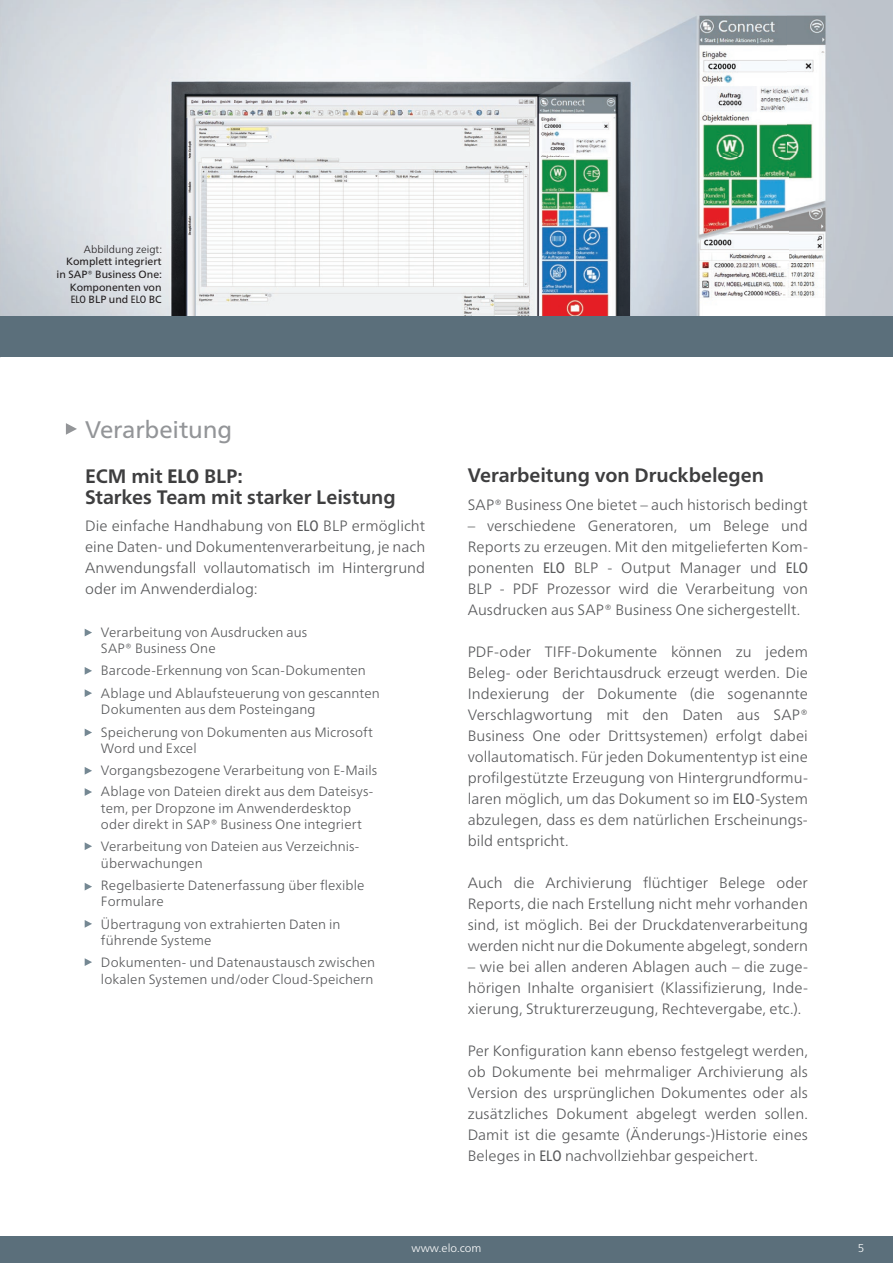
<style>
.page{position:relative;width:893px;height:1263px;background:#fff}
.page>*{position:absolute;margin:0;border:0;box-sizing:border-box;transform-origin:0 0}
.t1{font:24px "Frutiger Neue LTW1 G";letter-spacing:-.01em;color:#939598}
.t2{font:700 19.5px/21px "Frutiger Neue LTW1 G";color:#3e3e3f}
.t3{font:300 15px/21px "Frutiger Neue LTW1 G";color:#57585a;text-align:justify}
.t4{font:300 13.5px/16.2px "Frutiger Neue LTW1 G";letter-spacing:.01em;color:#57585a}
.t5{font:300 11.25px "Frutiger Neue LTW1 G";color:#fff}
.t6{font:10.5px/12.6px "Frutiger Neue LTW1 G";color:#231f20;text-align:right}
.t7{font:300 10.5px "Frutiger Neue LTW1 G";color:#231f20}
.s1{font-stretch:condensed}
.s2{font-weight:800;font-stretch:condensed}
.s3{font-weight:400;font-stretch:condensed}
</style>
<div class="page">
<div style="left:0;top:316px;width:893px;height:41px;background:#5b6f7b"></div>
<img style="left:0;top:0;width:893px;height:316px">
<div style="left:0;top:1236px;width:893px;height:27px;background:#5b6f7b"></div>
<svg style="left:85px;top:629px;width:7px;height:7px"></svg>
<svg style="left:85px;top:667px;width:7px;height:8px"></svg>
<svg style="left:85px;top:689px;width:7px;height:8px"></svg>
<svg style="left:85px;top:729px;width:7px;height:7px"></svg>
<svg style="left:85px;top:767px;width:7px;height:8px"></svg>
<svg style="left:85px;top:788px;width:7px;height:8px"></svg>
<svg style="left:85px;top:842px;width:7px;height:8px"></svg>
<svg style="left:85px;top:883px;width:7px;height:7px"></svg>
<svg style="left:85px;top:920px;width:7px;height:8px"></svg>
<svg style="left:85px;top:958px;width:7px;height:8px"></svg>
<svg style="left:66px;top:423px;width:11px;height:12px"></svg>
<p class="t7" style="left:84px;top:243px;width:80px">Abbildung zeigt:</p>
<p class="t6" style="left:57px;top:255px;width:107px">Komplett integriert in SAP® Business One:<br>Komponenten von<br><span class="s1">ELO</span> BLP und <span class="s1">ELO</span> BC</p>
<h1 class="t1" style="left:85px;top:415px;width:149px">Verarbeitung</h1>
<h2 class="t2" style="left:85px;top:465px;width:312px">ECM mit <span class="s2">ELO</span> BLP:<br>Starkes Team mit starker Leistung</h2>
<p class="t3" style="left:85px;top:515px;width:342px">Die einfache Handhabung von <span class="s3">ELO</span> BLP ermöglicht eine Daten- und Dokumentenverarbeitung, je nach Anwendungsfall vollautomatisch im Hintergrund oder im Anwenderdialog:</p>
<p class="t4" style="left:101px;top:624px;width:208px">Verarbeitung von Ausdrucken aus<br>SAP® Business One</p>
<p class="t4" style="left:101px;top:659px;width:280px;line-height:22.5px">Barcode-Erkennung von Scan-Dokumenten<br>Ablage und Ablaufsteuerung von gescannten</p>
<p class="t4" style="left:101px;top:698px;width:274px;line-height:22.5px">Dokumenten aus dem Posteingang<br>Speicherung von Dokumenten aus Microsoft</p>
<p class="t4" style="left:101px;top:737px;width:278px;line-height:22.5px">Word und Excel<br>Vorgangsbezogene Verarbeitung von E-Mails</p>
<p class="t4" style="left:101px;top:783px;width:274px">Ablage von Dateien direkt aus dem Dateisys&shy;tem, per Dropzone im Anwenderdesktop oder direkt in SAP® Business One integriert</p>
<p class="t4" style="left:101px;top:838px;width:260px">Verarbeitung von Dateien aus Verzeichnis&shy;überwachungen</p>
<p class="t4" style="left:101px;top:877px;width:265px">Regelbasierte Datenerfassung über flexible<br>Formulare</p>
<p class="t4" style="left:101px;top:916px;width:241px">Übertragung von extrahierten Daten in führende Systeme</p>
<p class="t4" style="left:101px;top:954px;width:276px">Dokumenten- und Datenaustausch zwischen lokalen Systemen und/oder Cloud-Speichern</p>
<h2 class="t2" style="left:468px;top:465px;width:298px">Verarbeitung von Druckbelegen</h2>
<p class="t3" style="left:468px;top:494px;width:342px">SAP® Business One bietet – auch historisch bedingt</p>
<p class="t3" style="left:468px;top:515px;width:342px">– verschiedene Generatoren, um Belege und Reports zu erzeugen. Mit den mitgelieferten Kom&shy;ponenten <span class="s3">ELO</span> BLP - Output Manager und <span class="s3">ELO </span>BLP - PDF Prozessor wird die Verarbeitung von Ausdrucken aus SAP® Business One sichergestellt.</p>
<p class="t3" style="left:468px;top:641px;width:342px">PDF-oder TIFF-Dokumente können zu jedem Beleg- oder Berichtausdruck erzeugt werden. Die Indexierung der Dokumente (die sogenannte Verschlagwortung mit den Daten aus SAP® Business One oder Drittsystemen) erfolgt dabei vollautomatisch. Für jeden Dokumententyp ist eine profilgestützte Erzeugung von Hintergrundformu&shy;laren möglich, um das Dokument so im <span class="s3">ELO</span>-System abzulegen, dass es dem natürlichen Erscheinungs&shy;bild entspricht.</p>
<p class="t3" style="left:468px;top:872px;width:342px">Auch die Archivierung flüchtiger Belege oder Reports, die nach Erstellung nicht mehr vorhanden sind, ist möglich. Bei der Druckdatenverarbeitung werden nicht nur die Dokumente abgelegt, sondern</p>
<p class="t3" style="left:468px;top:956px;width:342px">– wie bei allen anderen Ablagen auch – die zuge&shy;hörigen Inhalte organisiert (Klassifizierung, Inde&shy;xierung, Strukturerzeugung, Rechtevergabe, etc.).</p>
<p class="t3" style="left:468px;top:1040px;width:342px">Per Konfiguration kann ebenso festgelegt werden, ob Dokumente bei mehrmaliger Archivierung als Version des ursprünglichen Dokumentes oder als zusätzliches Dokument abgelegt werden sollen.<br>Damit ist die gesamte (Änderungs-)Historie eines Beleges in <span class="s3">ELO</span> nachvollziehbar gespeichert.</p>
<p class="t5" style="left:411px;top:1241px;width:71px">www.elo.com</p>
<p class="t5" style="left:858px;top:1241px;width:8px">5</p>
</div>
